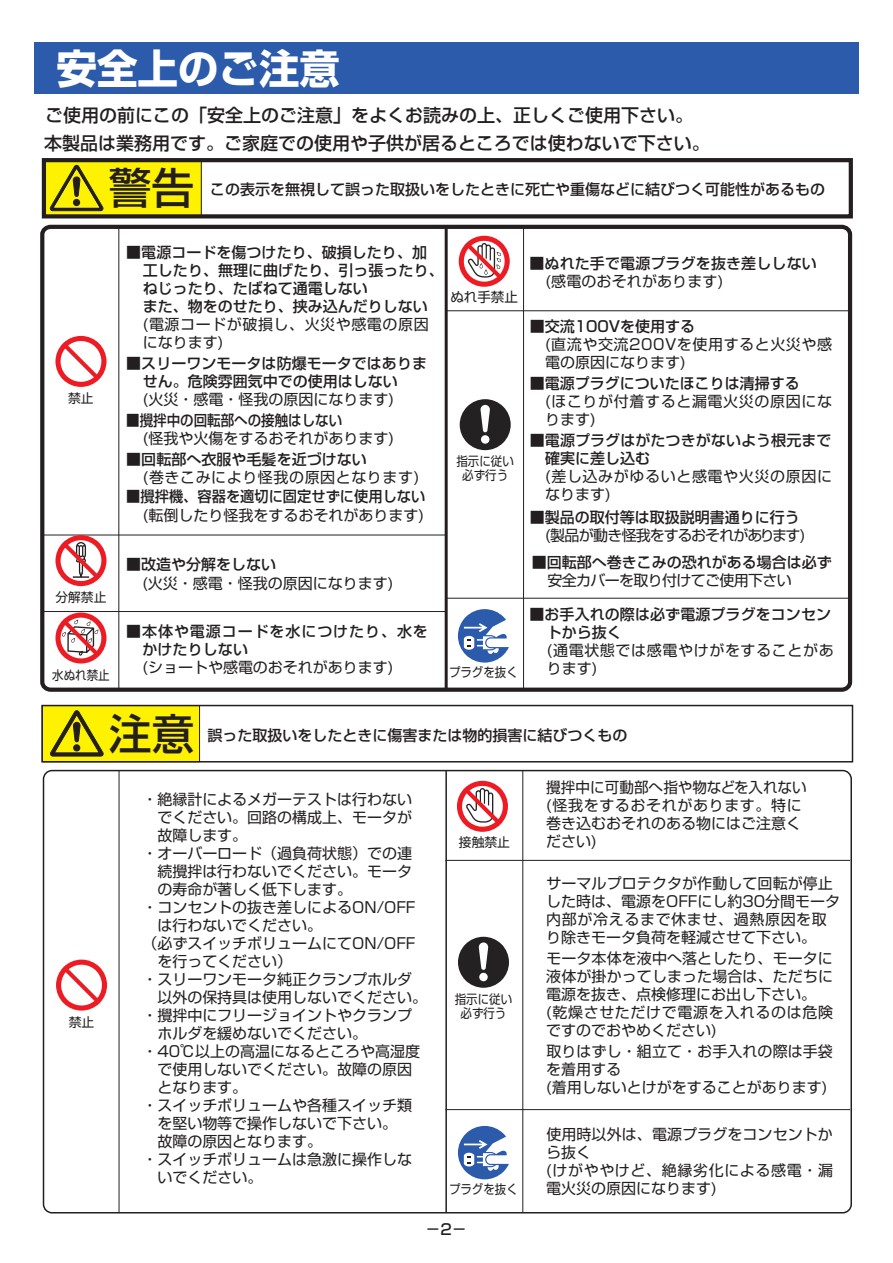
<style>
.page{position:relative;width:893px;height:1263px;background:#fff}
.page>*{position:absolute;margin:0;border:0;box-sizing:border-box;transform-origin:0 0}
.t1{font:42.6px "Shin Go Pro Medium 90 msp RKSJ H";color:#231f20}
.t2{font:40.5px "Shin Go Pro Bold 90 msp RKSJ H";color:#fff}
.t3{font:18px "Shin Go Pro Medium 90 msp RKSJ H";color:#231f20}
.t4{font:15px/18px "Shin Go Pro Regular 90 msp RKSJ H";color:#231f20}
.t5{font:15px/18px "Shin Go Pro Medium 90 msp RKSJ H";color:#231f20}
.t6{font:15px/18px "Shin Go Pro Regular 90 msp RKSJ H";letter-spacing:.04em;color:#231f20}
.t7{font:15px/18px "Shin Go Pro Medium 90 msp RKSJ H";letter-spacing:.06em;color:#231f20}
.t8{font:15px "Shin Go Pro Medium 90 msp RKSJ H";color:#231f20;scale:.95 1}
.t9{font:15px "Shin Go Pro Regular 90 msp RKSJ H";letter-spacing:-.065em;color:#231f20}
.t10{font:15px "Shin Go Pro Regular 90 msp RKSJ H";letter-spacing:-.045em;color:#231f20}
.t11{font:15px "Shin Go Pro Medium 90 msp RKSJ H";color:#231f20;scale:.9 1}
.t12{font:13.5px "Shin Go Pro Regular 90 msp RKSJ H";color:#231f20}
.t13{font:12.75px/13.8px "Shin Go Pro Regular 90 msp RKSJ H";color:#231f20;text-align:center;scale:.9 1}
.t14{font:12.75px "Shin Go Pro Regular 90 msp RKSJ H";color:#231f20}
</style>
<div class="page">
<div style="left:34px;top:43px;width:824px;height:51px;background:#2b5baa"></div>
<div style="left:40px;top:225px;width:812px;height:467px;border:4px solid #231f20;border-radius:8px"></div>
<hr style="left:118px;top:227px;width:1px;height:463px;background:#231f20">
<hr style="left:445px;top:228px;width:3px;height:462px;background:#231f20">
<hr style="left:445px;top:771px;width:2px;height:441px;background:#231f20">
<hr style="left:42px;top:611px;width:403px;height:1px;background:#231f20">
<hr style="left:42px;top:535px;width:403px;height:1px;background:#231f20">
<hr style="left:522px;top:771px;width:1px;height:442px;background:#231f20">
<svg style="left:55px;top:336px;width:51px;height:51px"></svg>
<svg style="left:55px;top:535px;width:51px;height:51px"></svg>
<svg style="left:55px;top:613px;width:51px;height:51px"></svg>
<hr style="left:445px;top:310px;width:405px;height:1px;background:#231f20">
<svg style="left:460px;top:399px;width:51px;height:51px"></svg>
<svg style="left:56px;top:960px;width:51px;height:51px"></svg>
<svg style="left:458px;top:937px;width:51px;height:51px"></svg>
<hr style="left:445px;top:598px;width:405px;height:1px;background:#231f20">
<svg style="left:458px;top:609px;width:51px;height:54px"></svg>
<svg style="left:458px;top:1126px;width:51px;height:53px"></svg>
<svg style="left:459px;top:236px;width:51px;height:51px"></svg>
<svg style="left:457px;top:781px;width:51px;height:51px"></svg>
<hr style="left:445px;top:860px;width:405px;height:1px;background:#231f20">
<hr style="left:445px;top:1109px;width:405px;height:1px;background:#231f20">
<div style="left:43px;top:770px;width:809px;height:444px;border:2px solid #231f20;border-radius:9px"></div>
<div style="left:42px;top:706px;width:158px;height:56px;background:#fff200"></div>
<div style="left:41px;top:705px;width:812px;height:58px;border:2px solid #231f20"></div>
<svg style="left:50px;top:711px;width:53px;height:45px"></svg>
<div style="left:44px;top:160px;width:157px;height:56px;background:#fff200"></div>
<div style="left:42px;top:158px;width:811px;height:60px;border:4px solid #231f20"></div>
<svg style="left:50px;top:165px;width:53px;height:46px"></svg>
<hr style="left:523px;top:228px;width:1px;height:463px;background:#231f20">
<hr style="left:119px;top:770px;width:1px;height:443px;background:#231f20">
<h2 class="t2" style="left:57px;top:54px;width:285px">安全上のご注意</h2>
<p class="t3" style="left:45px;top:109px;width:649px">ご使用の前にこの「安全上のご注意」をよくお読みの上、正しくご使用下さい。</p>
<p class="t3" style="left:44px;top:136px;width:667px">本製品は業務用です。ご家庭での使用や子供が居るところでは使わないで下さい。</p>
<h1 class="t1" style="left:109px;top:172px;width:87px">警告</h1>
<p class="t5" style="left:210px;top:182px;width:616px">この表示を無視して誤った取扱いをしたときに死亡や重傷などに結びつく可能性があるもの</p>
<p class="t14" style="left:68px;top:394px;width:27px">禁止</p>
<p class="t14" style="left:55px;top:593px;width:53px">分解禁止</p>
<p class="t13" style="left:52px;top:670px;width:65px">水ぬれ禁止</p>
<p class="t5" style="left:143px;top:245px;width:302px;text-indent:-17px">■電源コードを傷つけたり、破損したり、加工したり、無理に曲げたり、引っ張ったり、ねじったり、たばねて通電しない<br>また、物をのせたり、挟み込んだりしない</p>
<p class="t6" style="left:143px;top:317px;width:287px">(電源コードが破損し、火災や感電の原因になります)</p>
<p class="t5" style="left:143px;top:356px;width:286px;text-indent:-17px">■スリーワンモータは防爆モータではありません。危険雰囲気中での使用はしない</p>
<p class="t4" style="left:143px;top:392px;width:253px">(火災・感電・怪我の原因になります)</p>
<p class="t11" style="left:126px;top:414px;width:241px">■攪拌中の回転部への接触はしない</p>
<p class="t4" style="left:143px;top:431px;width:253px">(怪我や火傷をするおそれがあります)</p>
<p class="t5" style="left:126px;top:452px;width:242px">■回転部へ衣服や毛髪を近づけない</p>
<p class="t6" style="left:143px;top:470px;width:278px">(巻きこみにより怪我の原因となります)</p>
<p class="t8" style="left:126px;top:491px;width:316px">■攪拌機、容器を適切に固定せずに使用しない</p>
<p class="t4" style="left:143px;top:508px;width:283px">(転倒したり怪我をするおそれがあります)</p>
<p class="t5" style="left:126px;top:558px;width:151px">■改造や分解をしない</p>
<p class="t4" style="left:142px;top:577px;width:253px">(火災・感電・怪我の原因になります)</p>
<p class="t7" style="left:142px;top:624px;width:287px;text-indent:-16px">■本体や電源コードを水につけたり、水をかけたりしない</p>
<p class="t4" style="left:142px;top:660px;width:253px">(ショートや感電のおそれがあります)</p>
<p class="t12" style="left:450px;top:292px;width:69px">ぬれ手禁止</p>
<p class="t13" style="left:456px;top:457px;width:65px">指示に従い必ず行う</p>
<p class="t13" style="left:449px;top:667px;width:78px">プラグを抜く</p>
<p class="t5" style="left:529px;top:257px;width:289px">■ぬれた手で電源プラグを抜き差ししない</p>
<p class="t4" style="left:545px;top:275px;width:179px">(感電のおそれがあります)</p>
<p class="t5" style="left:530px;top:320px;width:167px">■交流100Vを使用する</p>
<p class="t6" style="left:545px;top:338px;width:288px">(直流や交流200Vを使用すると火災や感電の原因になります)</p>
<p class="t5" style="left:530px;top:377px;width:271px">■電源プラグについたほこりは清掃する</p>
<p class="t6" style="left:545px;top:395px;width:288px">(ほこりが付着すると漏電火災の原因になります)</p>
<p class="t5" style="left:545px;top:433px;width:288px;text-indent:-15px">■電源プラグはがたつきがないよう根元まで確実に差し込む</p>
<p class="t6" style="left:545px;top:469px;width:288px">(差し込みがゆるいと感電や火災の原因になります)</p>
<p class="t5" style="left:530px;top:510px;width:271px">■製品の取付等は取扱説明書通りに行う</p>
<p class="t9" style="left:545px;top:529px;width:261px">(製品が動き怪我をするおそれがあります)</p>
<p class="t5" style="left:532px;top:556px;width:301px">■回転部へ巻きこみの恐れがある場合は必ず</p>
<p class="t10" style="left:547px;top:575px;width:246px">安全カバーを取り付けてご使用下さい</p>
<p class="t5" style="left:547px;top:608px;width:286px;text-indent:-17px">■お手入れの際は必ず電源プラグをコンセントから抜く</p>
<p class="t6" style="left:547px;top:644px;width:288px">(通電状態では感電やけがをすることがあります)</p>
<p class="t14" style="left:69px;top:1017px;width:27px">禁止</p>
<h1 class="t1" style="left:109px;top:718px;width:87px">注意</h1>
<p class="t5" style="left:208px;top:729px;width:421px">誤った取扱いをしたときに傷害または物的損害に結びつくもの</p>
<p class="t4" style="left:142px;top:793px;width:286px">・絶縁計によるメガーテストは行わない　でください。回路の構成上、モータが　故障します。<br>・オーバーロード（過負荷状態）での連　続攪拌は行わないでください。モータ　の寿命が著しく低下します。<br>・コンセントの抜き差しによるON/OFF　は行わないでください。<br>（必ずスイッチボリュームにてON/OFF　を行ってください）<br>・スリーワンモータ純正クランプホルダ　以外の保持具は使用しないでください。・攪拌中にフリージョイントやクランプ　ホルダを緩めないでください。<br>・40℃以上の高温になるところや高湿度　で使用しないでください。故障の原因　となります。<br>・スイッチボリュームや各種スイッチ類　を堅い物等で操作しないで下さい。<br>　故障の原因となります。<br>・スイッチボリュームは急激に操作しな　いでください。</p>
<p class="t14" style="left:459px;top:838px;width:52px">接触禁止</p>
<p class="t13" style="left:455px;top:994px;width:65px">指示に従い必ず行う</p>
<p class="t13" style="left:449px;top:1184px;width:78px">プラグを抜く</p>
<p class="t5" style="left:425px;top:1222px;width:43px">－2－</p>
<p class="t4" style="left:546px;top:780px;width:262px">攪拌中に可動部へ指や物などを入れない(怪我をするおそれがあります。特に巻き込むおそれのある物にはご注意ください)</p>
<p class="t4" style="left:546px;top:876px;width:295px">サーマルプロテクタが作動して回転が停止した時は、電源をOFFにし約30分間モータ内部が冷えるまで休ませ、過熱原因を取り除きモータ負荷を軽減させて下さい。</p>
<p class="t4" style="left:546px;top:951px;width:288px">モータ本体を液中へ落としたり、モータに液体が掛かってしまった場合は、ただちに電源を抜き、点検修理にお出し下さい。<br>(乾燥させただけで電源を入れるのは危険ですのでおやめください)</p>
<p class="t4" style="left:546px;top:1044px;width:288px">取りはずし・組立て・お手入れの際は手袋を着用する<br>(着用しないとけがをすることがあります)</p>
<p class="t4" style="left:546px;top:1127px;width:288px">使用時以外は、電源プラグをコンセントから抜く<br>(けがややけど、絶縁劣化による感電・漏電火災の原因になります)</p>
</div>
